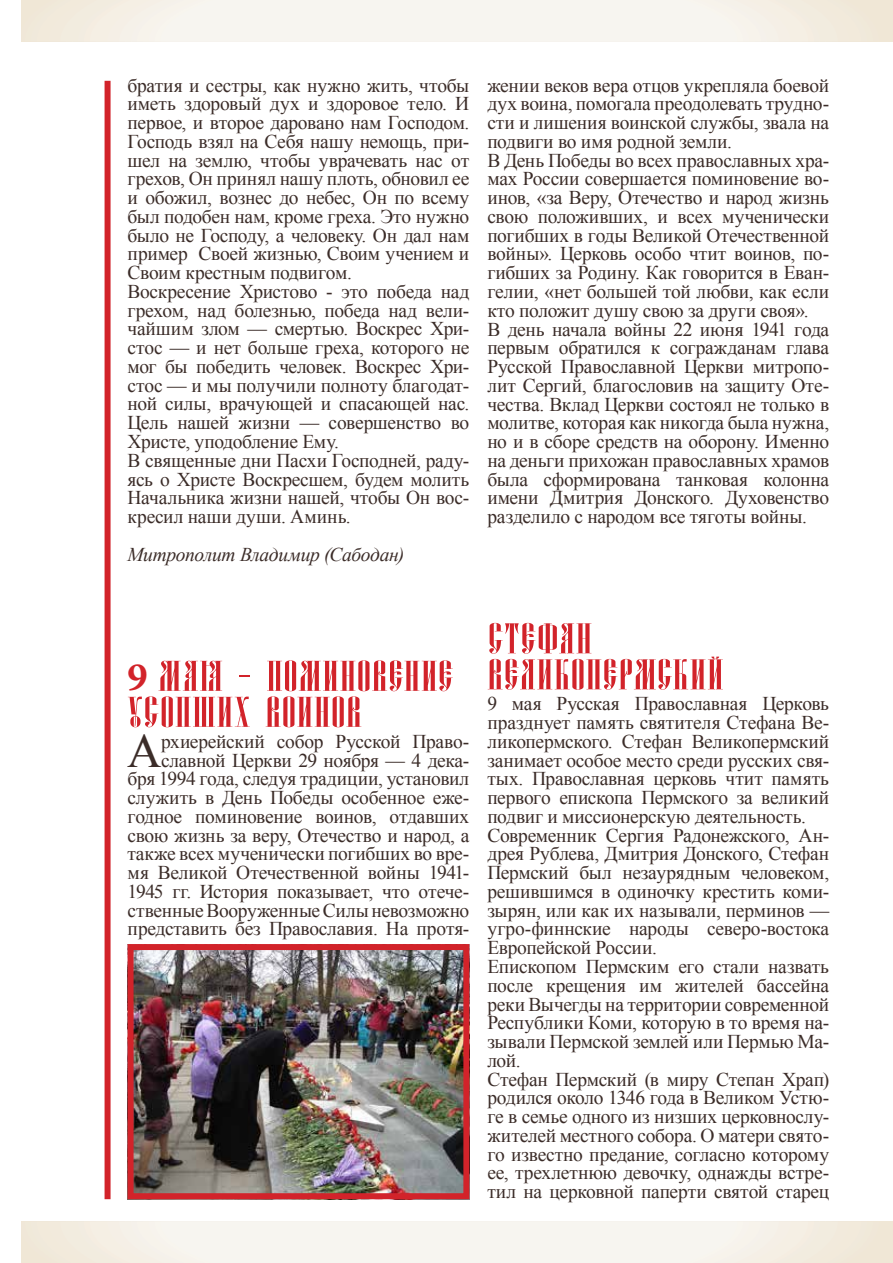
<style>
.page{position:relative;width:893px;height:1263px;background:#fff}
.page>*{position:absolute;margin:0;border:0;box-sizing:border-box;transform-origin:0 0}
.t1{font:47.85px "Times New Roman";color:#3b2c28}
.t2{font:37.5px/36px "Kathisma Ucs";letter-spacing:.01em;color:#d2232a;scale:1.7 1}
.t3{font:19.5px/18.8px "Times New Roman";letter-spacing:-.015em;color:#3b2c28}
.t4{font:italic 19.5px "Times New Roman";letter-spacing:-.02em;color:#3b2c28}
.s1{font-family:"Minion Pro";font-weight:700;font-size:40.5px}
</style>
<div class="page">
<svg style="left:21px;top:1222px;width:870px;height:41px"></svg>
<svg style="left:21px;top:0;width:870px;height:41px"></svg>
<div style="left:105px;top:81px;width:6px;height:1118px;background:#d2232a"></div>
<img style="left:135px;top:951px;width:327px;height:241px">
<div style="left:128px;top:944px;width:341px;height:255px;border:6px solid #d2232a"></div>
<p class="t3" style="left:128px;top:75px;width:343px">братия и сестры, как нужно жить, чтобы иметь здоровый дух и здоровое тело. И первое, и второе даровано нам Господом.<br>Господь взял на Себя нашу немощь, при&shy;шел на землю, чтобы уврачевать нас от грехов, Он принял нашу плоть, обновил ее и обожил, вознес до небес, Он по всему был подобен нам, кроме греха. Это нужно было не Господу, а человеку. Он дал нам пример Своей жизнью, Своим учением и Своим крестным подвигом.<br>Воскресение Христово - это победа над грехом, над болезнью, победа над вели&shy;чайшим злом — смертью. Воскрес Хри&shy;стос — и нет больше греха, которого не мог бы победить человек. Воскрес Хри&shy;стос — и мы получили полноту благодат&shy;ной силы, врачующей и спасающей нас.<br>Цель нашей жизни — совершенство во Христе, уподобление Ему.<br>В священные дни Пасхи Господней, раду&shy;ясь о Христе Воскресшем, будем молить Начальника жизни нашей, чтобы Он вос&shy;кресил наши души. Аминь.</p>
<p class="t4" style="left:128px;top:541px;width:278px">Митрополит Владимир (Сабодан)</p>
<p class="t3" style="left:487px;top:75px;width:343px">жении веков вера отцов укрепляла боевой дух воина, помогала преодолевать трудно&shy;сти и лишения воинской службы, звала на подвиги во имя родной земли.<br>В День Победы во всех православных хра&shy;мах России совершается поминовение во&shy;инов, «за Веру, Отечество и народ жизнь свою положивших, и всех мученически погибших в годы Великой Отечественной войны». Церковь особо чтит воинов, по&shy;гибших за Родину. Как говорится в Еван&shy;гелии, «нет большей той любви, как если кто положит душу свою за други своя».<br>В день начала войны 22 июня 1941 года первым обратился к согражданам глава Русской Православной Церкви митропо&shy;лит Сергий, благословив на защиту Оте&shy;чества. Вклад Церкви состоял не только в молитве, которая как никогда была нужна, но и в сборе средств на оборону. Именно на деньги прихожан православных храмов была сформирована танковая колонна имени Дмитрия Донского. Духовенство разделило с народом все тяготы войны.</p>
<h2 class="t2" style="left:128px;top:658px;width:193px"><span class="s1">9</span> мая - Поминовение усопших воинов</h2>
<h1 class="t1" style="left:127px;top:718px;width:36px">А</h1>
<p class="t3" style="left:128px;top:732px;width:343px;text-align:right">рхиерейский собор Русской Право&shy;славной Церкви 29 ноября — 4 дека-<br>бря 1994 года, следуя традиции, установил служить в День Победы особенное еже&shy;годное поминовение воинов, отдавших свою жизнь за веру, Отечество и народ, а также всех мученически погибших во вре&shy;мя Великой Отечественной войны 1941- 1945 гг. История показывает, что отече&shy;ственные Вооруженные Силы невозможно представить без Православия. На протя-</p>
<h2 class="t2" style="left:487px;top:621px;width:140px">Стефан<br>Великопермский</h2>
<p class="t3" style="left:487px;top:694px;width:343px">9 мая Русская Православная Церковь празднует память святителя Стефана Ве&shy;ликопермского. Стефан Великопермский занимает особое место среди русских свя&shy;тых. Православная церковь чтит память первого епископа Пермского за великий подвиг и миссионерскую деятельность.<br>Современник Сергия Радонежского, Ан&shy;дрея Рублева, Дмитрия Донского, Стефан Пермский был незаурядным человеком, решившимся в одиночку крестить коми&shy;зырян, или как их называли, перминов — угро-финнские народы северо-востока Европейской России.<br>Епископом Пермским его стали назвать после крещения им жителей бассейна реки Вычегды на территории современной Республики Коми, которую в то время на&shy;зывали Пермской землей или Пермью Ма&shy;лой.<br>Стефан Пермский (в миру Степан Храп) родился около 1346 года в Великом Устю&shy;ге в семье одного из низших церковнослу&shy;жителей местного собора. О матери свято&shy;го известно предание, согласно которому ее, трехлетнюю девочку, однажды встре&shy;тил на церковной паперти святой старец</p>
</div>
